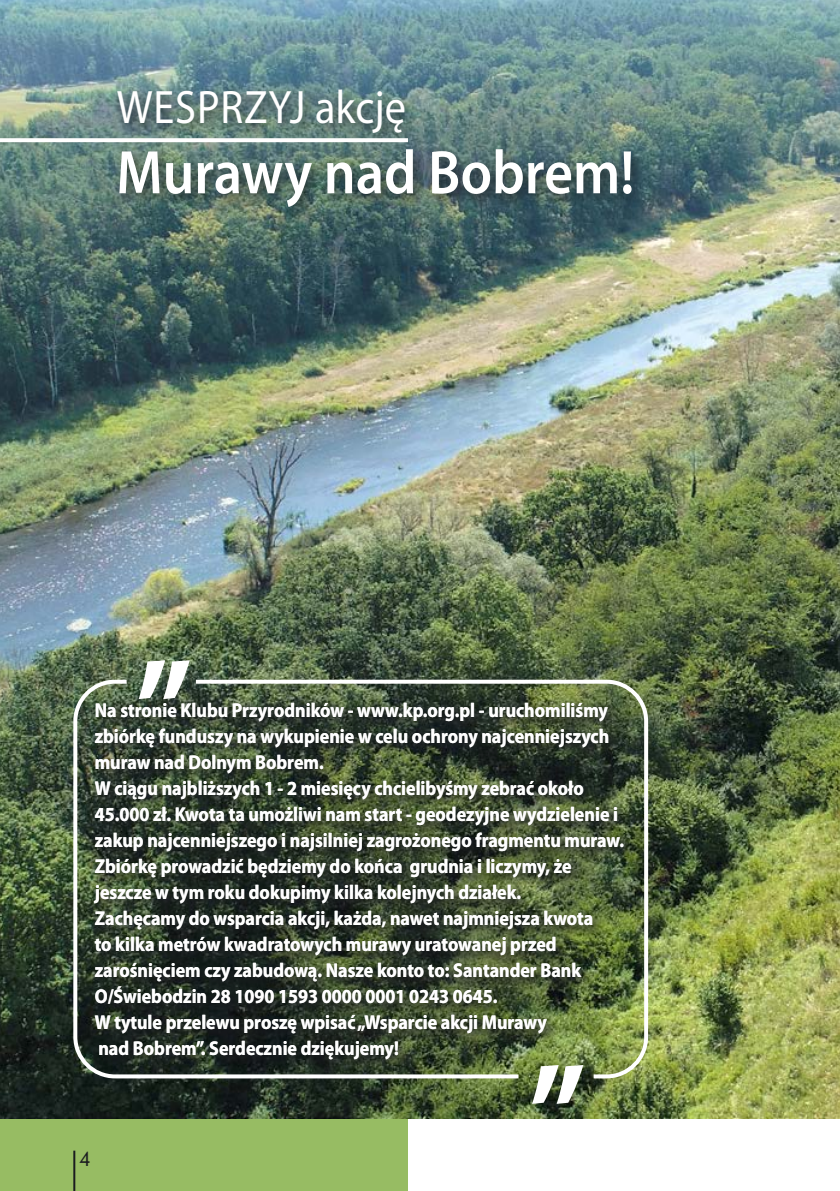
<style>
.page{position:relative;width:840px;height:1191px;background:#fff}
.page>*{position:absolute;margin:0;border:0;box-sizing:border-box;transform-origin:0 0}
.t1{font:600 62px "Myriad Pro";color:#fff;scale:.9 1}
.t2{font:47.2px "Myriad Pro";letter-spacing:.02em;color:#fff;scale:.9 1}
.t3{font:700 20px/26px "Myriad Pro";color:#fff;scale:.9 1}
.t4{font:20px "Futura BT";color:#1b1c20}
</style>
<div class="page">
<div style="left:0;top:1119px;width:408px;height:72px;background:#97bc63"></div>
<img style="left:0;top:0;width:839px;height:1118px">
<svg style="left:531px;top:1080px;width:52px;height:23px"></svg>
<svg style="left:138px;top:660px;width:52px;height:17px"></svg>
<svg style="left:71px;top:677px;width:121px;height:403px"></svg>
<img style="left:192px;top:677px;width:457px;height:403px">
<div style="left:111px;top:84px;width:534px;height:137px;background:#1b1c20;opacity:.75"></div>
<svg style="left:0;top:138px;width:408px;height:4px"></svg>
<div style="left:87px;top:697px;width:550px;height:376px;background:#1b1c20;opacity:.75"></div>
<hr style="left:73px;top:1150px;width:2px;height:41px;background:#1b1c20">
<h2 class="t2" style="left:117px;top:78px;width:323px">WESPRZYJ akcję</h2>
<h1 class="t1" style="left:116px;top:133px;width:576px">Murawy nad Bobrem!</h1>
<p class="t3" style="left:95px;top:696px;width:589px">Na stronie Klubu Przyrodników - www.kp.org.pl - uruchomiliśmy zbiórkę funduszy na wykupienie w celu ochrony najcenniejszych muraw nad Dolnym Bobrem.<br>W ciągu najbliższych 1 - 2 miesięcy chcielibyśmy zebrać około 45.000 zł. Kwota ta umożliwi nam start - geodezyjne wydzielenie i zakup najcenniejszego i najsilniej zagrożonego fragmentu muraw.<br>Zbiórkę prowadzić będziemy do końca grudnia i liczymy, że jeszcze w tym roku dokupimy kilka kolejnych działek.<br>Zachęcamy do wsparcia akcji, każda, nawet najmniejsza kwota<br>to kilka metrów kwadratowych murawy uratowanej przed zarośnięciem czy zabudową. Nasze konto to: Santander Bank O/Świebodzin 28 1090 1593 0000 0001 0243 0645.<br>W tytule przelewu proszę wpisać „Wsparcie akcji Murawy<br>nad Bobrem”. Serdecznie dziękujemy!</p>
<p class="t4" style="left:79px;top:1146px;width:13px">4</p>
</div>
